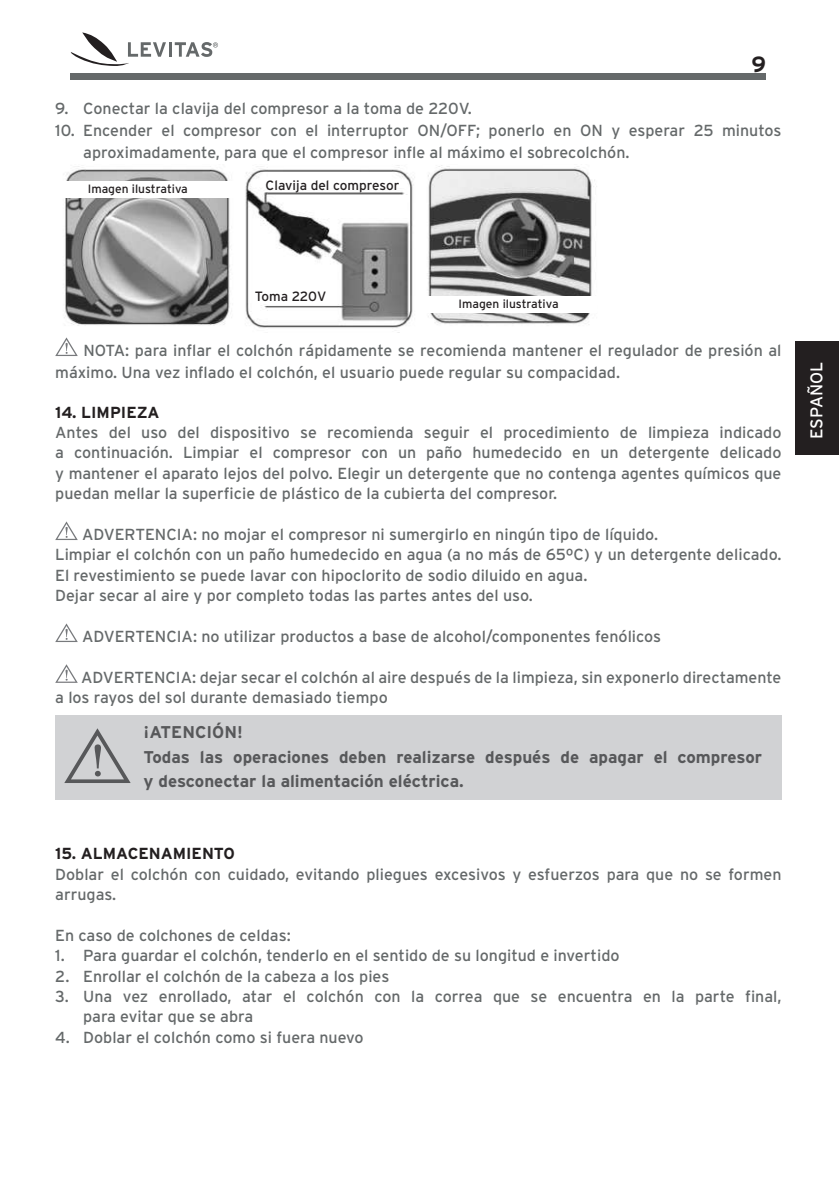
<style>
.page{position:relative;width:839px;height:1191px;background:#fff}
.page>*{position:absolute;margin:0;border:0;box-sizing:border-box;transform-origin:0 0}
.t1{font:700 22px "Interstate";color:#231f20}
.t2{font:700 17px/24.4px "Interstate";color:#57585a}
.t3{font:17px "Interstate";letter-spacing:.005em;color:#fff}
.t4{font:16px/20.4px "Interstate";color:#65696a}
.t5{font:700 16px "Interstate";color:#231f20}
.t6{font:13.4px "Interstate";color:#231f20}
.t7{font:12px "Interstate";color:#231f20}
</style>
<div class="page">
<div style="left:70px;top:73px;width:696px;height:7px;background:#65696a"></div>
<div style="left:794px;top:341px;width:44px;height:113px;background:#231f20"></div>
<svg style="left:70px;top:32px;width:96px;height:34px"></svg>
<hr style="left:169px;top:42px;width:3px;height:15px;background:#65696a">
<svg style="left:175px;top:42px;width:43px;height:15px"></svg>
<img style="left:64px;top:166px;width:166px;height:160px">
<img style="left:245px;top:165px;width:170px;height:164px">
<img style="left:428px;top:165px;width:169px;height:159px">
<div style="left:60px;top:182px;width:175px;height:16px;background:#fff"></div>
<div style="left:421px;top:297px;width:175px;height:16px;background:#fff"></div>
<svg style="left:55px;top:337px;width:23px;height:19px"></svg>
<svg style="left:55px;top:521px;width:23px;height:19px"></svg>
<svg style="left:55px;top:623px;width:23px;height:19px"></svg>
<svg style="left:55px;top:664px;width:23px;height:19px"></svg>
<div style="left:55px;top:715px;width:726px;height:85px;background:#d1d2d4"></div>
<svg style="left:64px;top:728px;width:67px;height:55px"></svg>
<h1 class="t1" style="left:751px;top:52px;width:16px">9</h1>
<p class="t4" style="left:55px;top:98px;width:418px">9. Conectar la clavija del compresor a la toma de 220V.</p>
<p class="t4" style="left:83px;top:119px;width:699px;line-height:22px;text-indent:-28px">10. Encender el compresor con el interruptor ON/OFF; ponerlo en ON y esperar 25 minutos aproximadamente, para que el compresor infle al máximo el sobrecolchón.</p>
<p class="t7" style="left:88px;top:182px;width:101px">Imagen ilustrativa</p>
<p class="t6" style="left:265px;top:177px;width:135px">Clavija del compresor</p>
<p class="t6" style="left:255px;top:289px;width:73px">Toma 220V</p>
<p class="t7" style="left:458px;top:297px;width:101px">Imagen ilustrativa</p>
<p class="t4" style="left:55px;top:339px;width:727px;line-height:22px;text-indent:28px">NOTA: para inflar el colchón rápidamente se recomienda mantener el regulador de presión al máximo. Una vez inflado el colchón, el usuario puede regular su compacidad.</p>
<p class="t5" style="left:55px;top:403px;width:106px">14. LIMPIEZA</p>
<p class="t4" style="left:55px;top:422px;width:727px;text-align:justify">Antes del uso del dispositivo se recomienda seguir el procedimiento de limpieza indicado a continuación. Limpiar el compresor con un paño humedecido en un detergente delicado y mantener el aparato lejos del polvo. Elegir un detergente que no contenga agentes químicos que puedan mellar la superficie de plástico de la cubierta del compresor.</p>
<p class="t4" style="left:55px;top:524px;width:727px;text-indent:27px">ADVERTENCIA: no mojar el compresor ni sumergirlo en ningún tipo de líquido.<br>Limpiar el colchón con un paño humedecido en agua (a no más de 65ºC) y un detergente delicado.<br>El revestimiento se puede lavar con hipoclorito de sodio diluido en agua.<br>Dejar secar al aire y por completo todas las partes antes del uso.</p>
<p class="t4" style="left:82px;top:626px;width:580px">ADVERTENCIA: no utilizar productos a base de alcohol/componentes fenólicos</p>
<p class="t4" style="left:55px;top:667px;width:727px;text-indent:26px">ADVERTENCIA: dejar secar el colchón al aire después de la limpieza, sin exponerlo directamente a los rayos del sol durante demasiado tiempo</p>
<p class="t2" style="left:143px;top:720px;width:620px">¡ATENCIÓN!<br>Todas las operaciones deben realizarse después de apagar el compresor y desconectar la alimentación eléctrica.</p>
<p class="t5" style="left:55px;top:845px;width:181px">15. ALMACENAMIENTO</p>
<p class="t4" style="left:55px;top:864px;width:727px">Doblar el colchón con cuidado, evitando pliegues excesivos y esfuerzos para que no se formen arrugas.</p>
<p class="t4" style="left:55px;top:925px;width:237px">En caso de colchones de celdas:</p>
<p class="t4" style="left:55px;top:945px;width:565px">1. Para guardar el colchón, tenderlo en el sentido de su longitud e invertido</p>
<p class="t4" style="left:55px;top:966px;width:335px">2. Enrollar el colchón de la cabeza a los pies</p>
<p class="t4" style="left:83px;top:986px;width:699px;text-indent:-28px">3. Una vez enrollado, atar el colchón con la correa que se encuentra en la parte final, para evitar que se abra</p>
<p class="t4" style="left:55px;top:1027px;width:310px">4. Doblar el colchón como si fuera nuevo</p>
<p class="t3" style="left:806px;top:439px;width:79px;rotate:-90deg">ESPAÑOL</p>
</div>
